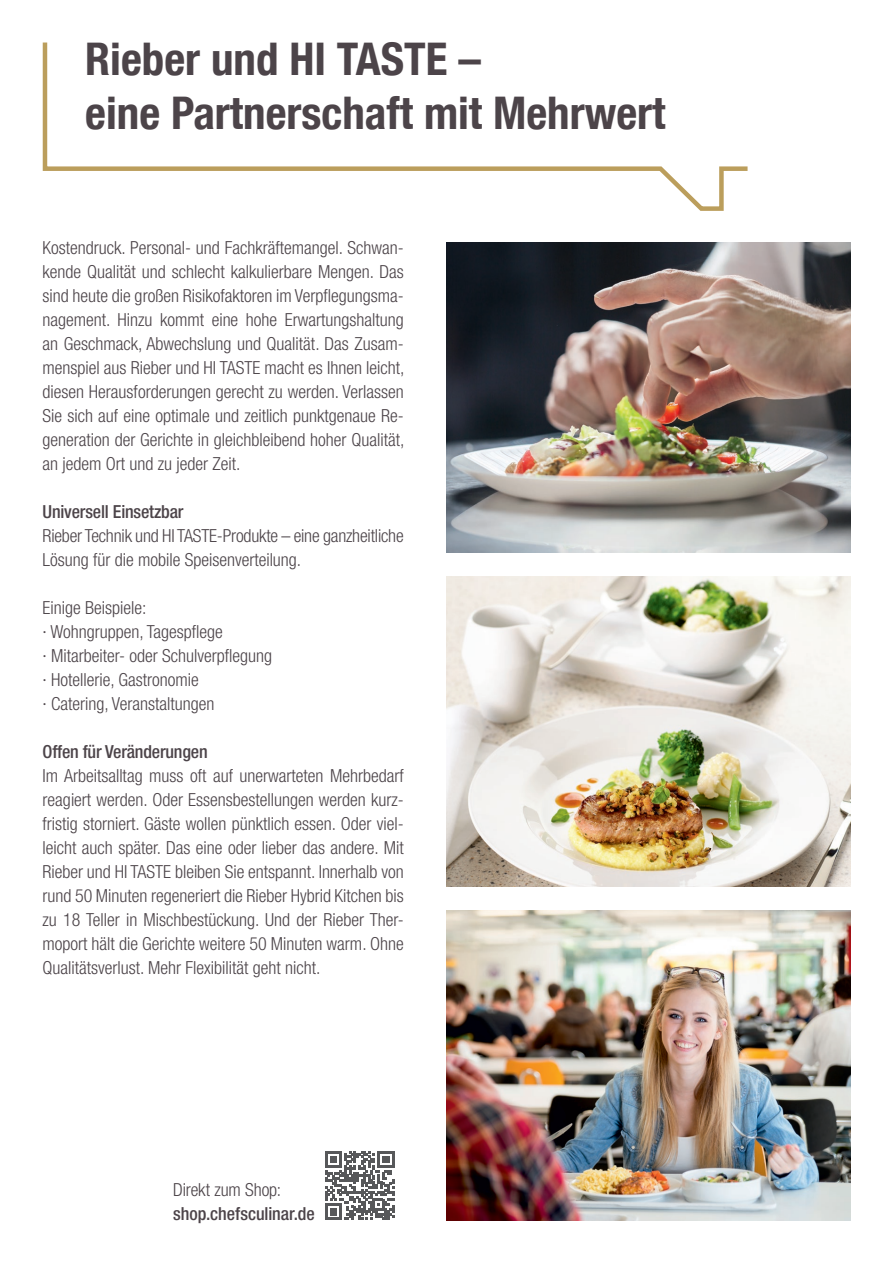
<style>
.page{position:relative;width:893px;height:1263px;background:#fff}
.page>*{position:absolute;margin:0;border:0;box-sizing:border-box;transform-origin:0 0}
.t1{font:700 condensed 45px/54px "Helvetica Neue LT Com";color:#4c4449}
.t2{font:300 condensed 18px/24px "Helvetica Neue LT Com";color:#4c4449;text-align:justify}
.t3{font:500 condensed 18px "Helvetica Neue LT Com";letter-spacing:-.01em;color:#4c4449}
</style>
<div class="page">
<svg style="left:42px;top:42px;width:706px;height:169px"></svg>
<svg style="left:325px;top:1151px;width:69px;height:69px"></svg>
<img style="left:446px;top:242px;width:404px;height:311px">
<img style="left:446px;top:576px;width:404px;height:310px">
<img style="left:447px;top:910px;width:403px;height:310px">
<h1 class="t1" style="left:85px;top:32px;width:582px">Rieber und HI TASTE –<br>eine Partnerschaft mit Mehrwert</h1>
<p class="t2" style="left:43px;top:236px;width:363px">Kostendruck. Personal- und Fachkräftemangel. Schwan&shy;kende Qualität und schlecht kalkulierbare Mengen. Das sind heute die großen Risikofaktoren im Verpflegungsma&shy;nagement. Hinzu kommt eine hohe Erwartungshaltung an Geschmack, Abwechslung und Qualität. Das Zusam&shy;menspiel aus Rieber und HI TASTE macht es Ihnen leicht, diesen Herausforderungen gerecht zu werden. Verlassen Sie sich auf eine optimale und zeitlich punktgenaue Re&shy;generation der Gerichte in gleichbleibend hoher Qualität, an jedem Ort und zu jeder Zeit.</p>
<p class="t3" style="left:43px;top:501px;width:143px">Universell Einsetzbar</p>
<p class="t2" style="left:43px;top:524px;width:363px">Rieber Technik und HI TASTE-Produkte – eine ganzheitliche<br>Lösung für die mobile Speisenverteilung.</p>
<p class="t2" style="left:43px;top:596px;width:231px;text-align:left">Einige Beispiele:<br>· Wohngruppen, Tagespflege<br>· Mitarbeiter- oder Schulverpflegung · Hotellerie, Gastronomie<br>· Catering, Veranstaltungen</p>
<p class="t3" style="left:43px;top:741px;width:167px">Offen für Veränderungen</p>
<p class="t2" style="left:43px;top:764px;width:363px">Im Arbeitsalltag muss oft auf unerwarteten Mehrbedarf reagiert werden. Oder Essensbestellungen werden kurz&shy;fristig storniert. Gäste wollen pünktlich essen. Oder viel&shy;leicht auch später. Das eine oder lieber das andere. Mit Rieber und HI TASTE bleiben Sie entspannt. Innerhalb von rund 50 Minuten regeneriert die Rieber Hybrid Kitchen bis zu 18 Teller in Mischbestückung. Und der Rieber Ther&shy;moport hält die Gerichte weitere 50 Minuten warm. Ohne Qualitätsverlust. Mehr Flexibilität geht nicht.</p>
<p class="t2" style="left:173px;top:1177px;width:109px">Direkt zum Shop:</p>
<p class="t3" style="left:173px;top:1202px;width:143px">shop.chefsculinar.de</p>
</div>
